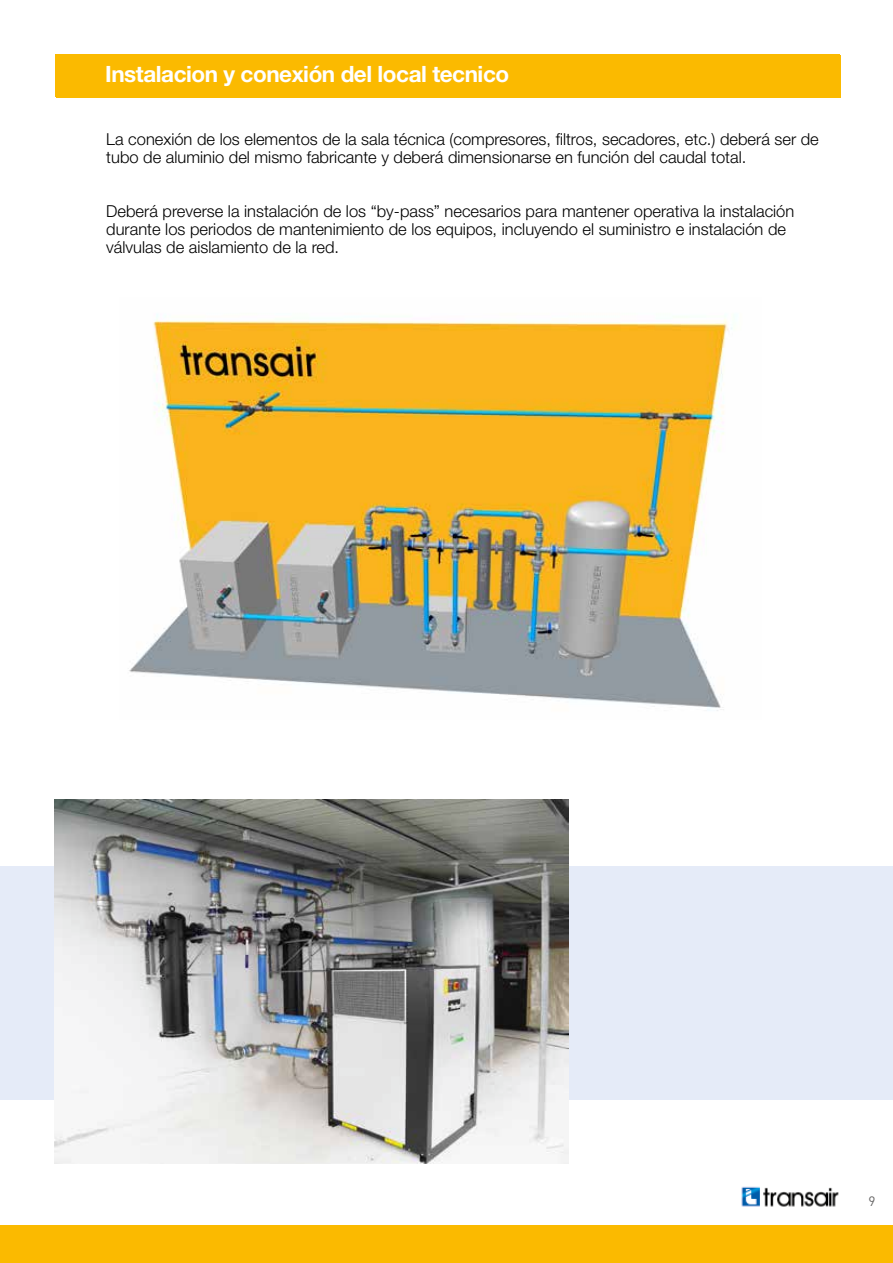
<style>
.page{position:relative;width:893px;height:1263px;background:#fff}
.page>*{position:absolute;margin:0;border:0;box-sizing:border-box;transform-origin:0 0}
.t1{font:700 22.5px "Helvetica Neue LT Std";letter-spacing:-.02em;color:#fff}
.t2{font:300 16.5px/18px "Helvetica Neue LT Std";color:#000}
.t3{font:13.5px "DINOT";color:#646363}
</style>
<div class="page">
<div style="left:0;top:1225px;width:893px;height:38px;background:#fbba00"></div>
<img style="left:741px;top:1186px;width:98px;height:21px">
<div style="left:0;top:866px;width:893px;height:233px;background:#e5ebf8"></div>
<img style="left:129px;top:314px;width:604px;height:397px">
<img style="left:54px;top:800px;width:514px;height:363px">
<div style="left:56px;top:55px;width:784px;height:43px;background:#fbba00"></div>
<div style="left:55px;top:54px;width:784px;height:43px;background:#fbba00"></div>
<h1 class="t1" style="left:105px;top:60px;width:405px">Instalacion y conexión del local tecnico</h1>
<p class="t2" style="left:106px;top:129px;width:714px">La conexión de los elementos de la sala técnica (compresores, filtros, secadores, etc.) deberá ser de tubo de aluminio del mismo fabricante y deberá dimensionarse en función del caudal total.</p>
<p class="t2" style="left:106px;top:201px;width:689px">Deberá preverse la instalación de los “by-pass” necesarios para mantener operativa la instalación durante los periodos de mantenimiento de los equipos, incluyendo el suministro e instalación de válvulas de aislamiento de la red.</p>
<p class="t3" style="left:868px;top:1192px;width:9px">9</p>
</div>
